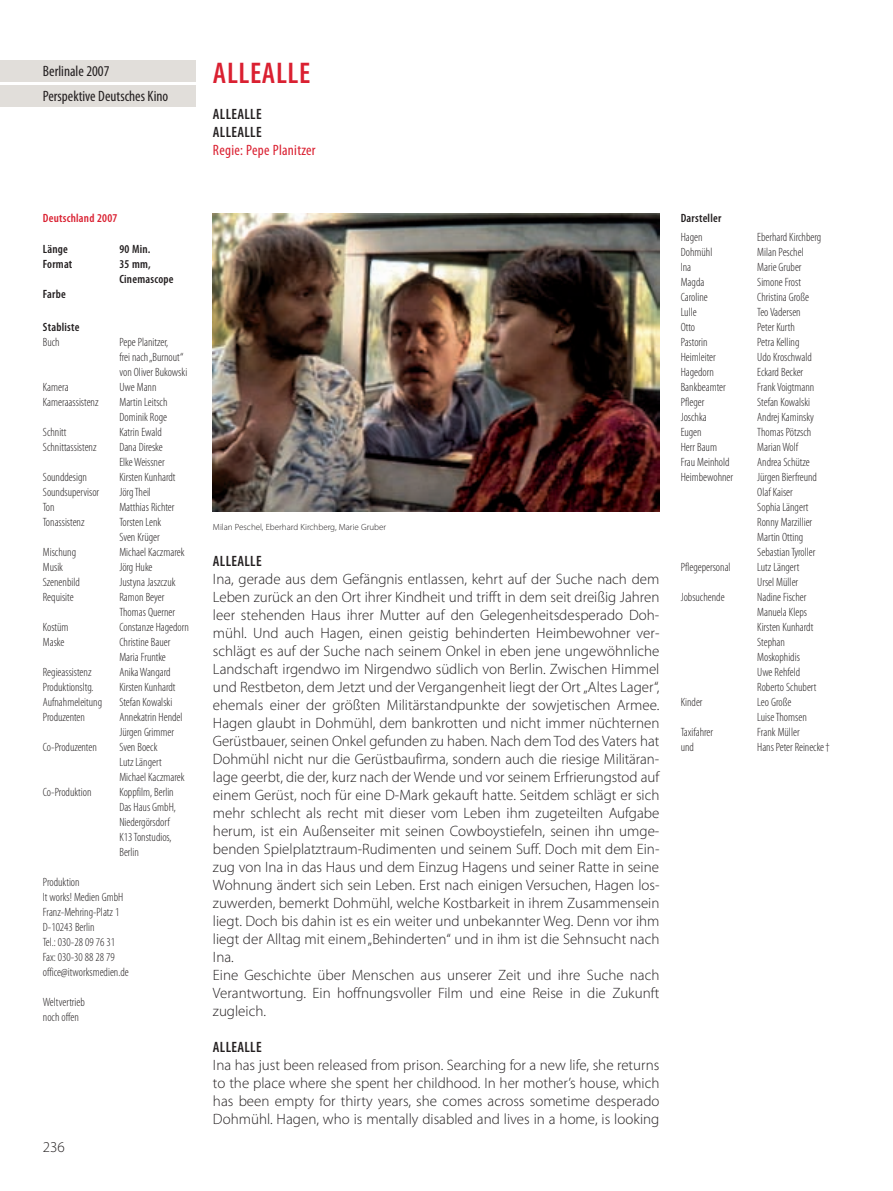
<style>
.page{position:relative;width:893px;height:1191px;background:#fff}
.page>*{position:absolute;margin:0;border:0;box-sizing:border-box;transform-origin:0 0}
.t1{font:600 condensed 30px "Myriad Pro";letter-spacing:.02em;color:#da2031}
.t2{font:300 15px/18px "Myriad Pro";color:#231f20}
.t3{font:condensed 15px/25.5px "Myriad Pro";color:#231f20}
.t4{font:600 condensed 15px/18px "Myriad Pro";letter-spacing:.02em;color:#231f20}
.t5{font:condensed 15px "Myriad Pro";letter-spacing:.02em;color:#da2031}
.t6{font:300 condensed 12px/15px "Myriad Pro";color:#231f20}
.t7{font:600 condensed 12px/15px "Myriad Pro";letter-spacing:.02em;color:#231f20}
.t8{font:600 condensed 12px "Myriad Pro";letter-spacing:.02em;color:#da2031}
.t9{font:300 9px "Myriad Pro";color:#231f20}
</style>
<div class="page">
<img style="left:213px;top:213px;width:446px;height:298px">
<div style="left:0;top:60px;width:196px;height:22px;background:#e1deda"></div>
<div style="left:0;top:86px;width:196px;height:21px;background:#e1deda"></div>
<p class="t3" style="left:43px;top:58px;width:127px">Berlinale 2007<br>Perspektive Deutsches Kino</p>
<p class="t8" style="left:43px;top:214px;width:76px">Deutschland 2007</p>
<p class="t7" style="left:43px;top:242px;width:27px">Länge</p>
<p class="t7" style="left:119px;top:242px;width:33px">90 Min.</p>
<p class="t7" style="left:43px;top:257px;width:31px">Format</p>
<p class="t7" style="left:119px;top:257px;width:56px">35 mm,<br>Cinemascope</p>
<p class="t7" style="left:43px;top:287px;width:24px">Farbe</p>
<p class="t7" style="left:43px;top:320px;width:38px">Stabliste</p>
<p class="t6" style="left:43px;top:335px;width:18px">Buch</p>
<p class="t6" style="left:119px;top:335px;width:69px">Pepe Planitzer,<br>frei nach „Burnout“ von Oliver Bukowski</p>
<p class="t6" style="left:43px;top:380px;width:27px">Kamera</p>
<p class="t6" style="left:119px;top:380px;width:39px">Uwe Mann</p>
<p class="t6" style="left:43px;top:395px;width:57px">Kameraassistenz</p>
<p class="t6" style="left:119px;top:395px;width:50px">Martin Leitsch<br>Dominik Roge</p>
<p class="t6" style="left:43px;top:425px;width:25px">Schnitt</p>
<p class="t6" style="left:119px;top:425px;width:44px">Katrin Ewald</p>
<p class="t6" style="left:43px;top:440px;width:55px">Schnittassistenz</p>
<p class="t6" style="left:119px;top:440px;width:47px">Dana Direske<br>Elke Weissner</p>
<p class="t6" style="left:43px;top:470px;width:46px">Sounddesign</p>
<p class="t6" style="left:119px;top:470px;width:58px">Kirsten Kunhardt</p>
<p class="t6" style="left:43px;top:485px;width:58px">Soundsupervisor</p>
<p class="t6" style="left:119px;top:485px;width:33px">Jörg Theil</p>
<p class="t6" style="left:43px;top:500px;width:13px">Ton</p>
<p class="t6" style="left:119px;top:500px;width:57px">Matthias Richter</p>
<p class="t6" style="left:43px;top:515px;width:43px">Tonassistenz</p>
<p class="t6" style="left:119px;top:515px;width:43px">Torsten Lenk<br>Sven Krüger</p>
<p class="t6" style="left:43px;top:545px;width:35px">Mischung</p>
<p class="t6" style="left:119px;top:545px;width:67px">Michael Kaczmarek</p>
<p class="t6" style="left:43px;top:560px;width:22px">Musik</p>
<p class="t6" style="left:119px;top:560px;width:35px">Jörg Huke</p>
<p class="t6" style="left:43px;top:575px;width:39px">Szenenbild</p>
<p class="t6" style="left:119px;top:575px;width:58px">Justyna Jaszczuk</p>
<p class="t6" style="left:43px;top:590px;width:32px">Requisite</p>
<p class="t6" style="left:119px;top:590px;width:57px">Ramon Beyer<br>Thomas Querner</p>
<p class="t6" style="left:43px;top:620px;width:27px">Kostüm</p>
<p class="t6" style="left:119px;top:620px;width:71px">Constanze Hagedorn</p>
<p class="t6" style="left:43px;top:635px;width:23px">Maske</p>
<p class="t6" style="left:119px;top:635px;width:52px">Christine Bauer<br>Maria Fruntke</p>
<p class="t6" style="left:43px;top:665px;width:50px">Regieassistenz</p>
<p class="t6" style="left:119px;top:665px;width:53px">Anika Wangard</p>
<p class="t6" style="left:43px;top:680px;width:52px">Produktionsltg.</p>
<p class="t6" style="left:119px;top:680px;width:58px">Kirsten Kunhardt</p>
<p class="t6" style="left:43px;top:695px;width:61px">Aufnahmeleitung</p>
<p class="t6" style="left:119px;top:695px;width:54px">Stefan Kowalski</p>
<p class="t6" style="left:43px;top:710px;width:44px">Produzenten</p>
<p class="t6" style="left:119px;top:710px;width:65px">Annekatrin Hendel<br>Jürgen Grimmer</p>
<p class="t6" style="left:43px;top:740px;width:56px">Co-Produzenten</p>
<p class="t6" style="left:119px;top:740px;width:67px">Sven Boeck<br>Lutz Längert<br>Michael Kaczmarek</p>
<p class="t6" style="left:43px;top:785px;width:50px">Co-Produktion</p>
<p class="t6" style="left:119px;top:785px;width:58px">Koppfilm, Berlin<br>Das Haus GmbH,<br>Niedergörsdorf<br>K13 Tonstudios,<br>Berlin</p>
<p class="t6" style="left:43px;top:875px;width:87px">Produktion<br>It works! Medien GmbH<br>Franz-Mehring-Platz 1<br>D-10243 Berlin<br>Tel.: 030-28 09 76 31<br>Fax: 030-30 88 28 79 office@itworksmedien.de</p>
<p class="t6" style="left:43px;top:995px;width:44px">Weltvertrieb noch offen</p>
<p class="t2" style="left:43px;top:1139px;width:23px">236</p>
<h1 class="t1" style="left:213px;top:62px;width:99px">ALLEALLE</h1>
<p class="t4" style="left:213px;top:106px;width:50px">ALLEALLE<br>ALLEALLE</p>
<p class="t5" style="left:213px;top:141px;width:104px">Regie: Pepe Planitzer</p>
<p class="t9" style="left:213px;top:523px;width:175px">Milan Peschel, Eberhard Kirchberg, Marie Gruber</p>
<p class="t4" style="left:213px;top:553px;width:50px">ALLEALLE</p>
<p class="t2" style="left:213px;top:571px;width:448px">Ina, gerade aus dem Gefängnis entlassen, kehrt auf der Suche nach dem Leben zurück an den Ort ihrer Kindheit und trifft in dem seit dreißig Jahren leer stehenden Haus ihrer Mutter auf den Gelegenheitsdesperado Doh - mühl. Und auch Hagen, einen geistig behinderten Heimbewohner ver&shy;schlägt es auf der Suche nach seinem Onkel in eben jene ungewöhnliche Landschaft irgendwo im Nirgendwo südlich von Berlin. Zwischen Himmel und Restbeton, dem Jetzt und der Vergangenheit liegt der Ort „Altes Lager“, ehemals einer der größten Militärstandpunkte der sowjetischen Armee.<br>Hagen glaubt in Dohmühl, dem bankrotten und nicht immer nüchternen Gerüstbauer, seinen Onkel gefunden zu haben. Nach dem Tod des Vaters hat Dohmühl nicht nur die Gerüstbaufirma, sondern auch die riesige Militär an - lage geerbt, die der, kurz nach der Wende und vor seinem Erfrierungstod auf einem Gerüst, noch für eine D-Mark gekauft hatte. Seitdem schlägt er sich mehr schlecht als recht mit dieser vom Leben ihm zugeteilten Aufgabe herum, ist ein Außenseiter mit seinen Cowboy stie feln, seinen ihn umge&shy;benden Spielplatztraum-Rudimenten und seinem Suff. Doch mit dem Ein - zug von Ina in das Haus und dem Einzug Hagens und seiner Ratte in seine Wohnung ändert sich sein Leben. Erst nach einigen Versuchen, Hagen los&shy;zuwerden, bemerkt Dohmühl, welche Kostbarkeit in ihrem Zu sammen sein liegt. Doch bis dahin ist es ein weiter und unbekannter Weg. Denn vor ihm liegt der Alltag mit einem „Behinderten“ und in ihm ist die Sehnsucht nach Ina.<br>Eine Geschichte über Menschen aus unserer Zeit und ihre Suche nach Ver ant wortung. Ein hoffnungsvoller Film und eine Reise in die Zukunft zugleich.</p>
<p class="t4" style="left:213px;top:1039px;width:50px">ALLEALLE</p>
<p class="t2" style="left:213px;top:1057px;width:448px;text-align:justify">Ina has just been released from prison. Searching for a new life, she returns to the place where she spent her childhood. In her mother’s house, which has been empty for thirty years, she comes across sometime desperado Dohmühl. Hagen, who is mentally disabled and lives in a home, is looking</p>
<p class="t7" style="left:681px;top:212px;width:42px">Darsteller</p>
<p class="t6" style="left:681px;top:230px;width:23px">Hagen</p>
<p class="t6" style="left:757px;top:230px;width:65px">Eberhard Kirchberg</p>
<p class="t6" style="left:681px;top:245px;width:33px">Dohmühl</p>
<p class="t6" style="left:757px;top:245px;width:48px">Milan Peschel</p>
<p class="t6" style="left:681px;top:260px;width:12px">Ina</p>
<p class="t6" style="left:757px;top:260px;width:46px">Marie Gruber</p>
<p class="t6" style="left:681px;top:275px;width:25px">Magda</p>
<p class="t6" style="left:757px;top:275px;width:45px">Simone Frost</p>
<p class="t6" style="left:681px;top:290px;width:29px">Caroline</p>
<p class="t6" style="left:757px;top:290px;width:53px">Christina Große</p>
<p class="t6" style="left:681px;top:305px;width:17px">Lulle</p>
<p class="t6" style="left:757px;top:305px;width:45px">Teo Vadersen</p>
<p class="t6" style="left:681px;top:320px;width:16px">Otto</p>
<p class="t6" style="left:757px;top:320px;width:39px">Peter Kurth</p>
<p class="t6" style="left:681px;top:335px;width:28px">Pastorin</p>
<p class="t6" style="left:757px;top:335px;width:44px">Petra Kelling</p>
<p class="t6" style="left:681px;top:350px;width:37px">Heimleiter</p>
<p class="t6" style="left:757px;top:350px;width:56px">Udo Kroschwald</p>
<p class="t6" style="left:681px;top:365px;width:35px">Hagedorn</p>
<p class="t6" style="left:757px;top:365px;width:47px">Eckard Becker</p>
<p class="t6" style="left:681px;top:380px;width:47px">Bankbeamter</p>
<p class="t6" style="left:757px;top:380px;width:59px">Frank Voigtmann</p>
<p class="t6" style="left:681px;top:395px;width:25px">Pfleger</p>
<p class="t6" style="left:757px;top:395px;width:54px">Stefan Kowalski</p>
<p class="t6" style="left:681px;top:410px;width:28px">Joschka</p>
<p class="t6" style="left:757px;top:410px;width:58px">Andrej Kaminsky</p>
<p class="t6" style="left:681px;top:425px;width:22px">Eugen</p>
<p class="t6" style="left:757px;top:425px;width:56px">Thomas Pötzsch</p>
<p class="t6" style="left:681px;top:440px;width:38px">Herr Baum</p>
<p class="t6" style="left:757px;top:440px;width:42px">Marian Wolf</p>
<p class="t6" style="left:681px;top:455px;width:50px">Frau Meinhold</p>
<p class="t6" style="left:757px;top:455px;width:54px">Andrea Schütze</p>
<p class="t6" style="left:681px;top:470px;width:54px">Heimbewohner</p>
<p class="t6" style="left:757px;top:470px;width:61px">Jürgen Bierfreund<br>Olaf Kaiser<br>Sophia Längert<br>Ronny Marzillier<br>Martin Otting<br>Sebastian Tyroller</p>
<p class="t6" style="left:681px;top:560px;width:51px">Pflegepersonal</p>
<p class="t6" style="left:757px;top:560px;width:44px">Lutz Längert<br>Ursel Müller</p>
<p class="t6" style="left:681px;top:590px;width:45px">Jobsuchende</p>
<p class="t6" style="left:757px;top:590px;width:61px">Nadine Fischer<br>Manuela Kleps<br>Kirsten Kunhardt<br>Stephan<br>Moskophidis<br>Uwe Rehfeld<br>Roberto Schubert</p>
<p class="t6" style="left:681px;top:695px;width:23px">Kinder</p>
<p class="t6" style="left:757px;top:695px;width:51px">Leo Große<br>Luise Thomsen</p>
<p class="t6" style="left:681px;top:725px;width:34px">Taxifahrer</p>
<p class="t6" style="left:757px;top:725px;width:44px">Frank Müller</p>
<p class="t6" style="left:681px;top:740px;width:15px">und</p>
<p class="t6" style="left:757px;top:740px;width:74px">Hans Peter Reinecke†</p>
</div>
